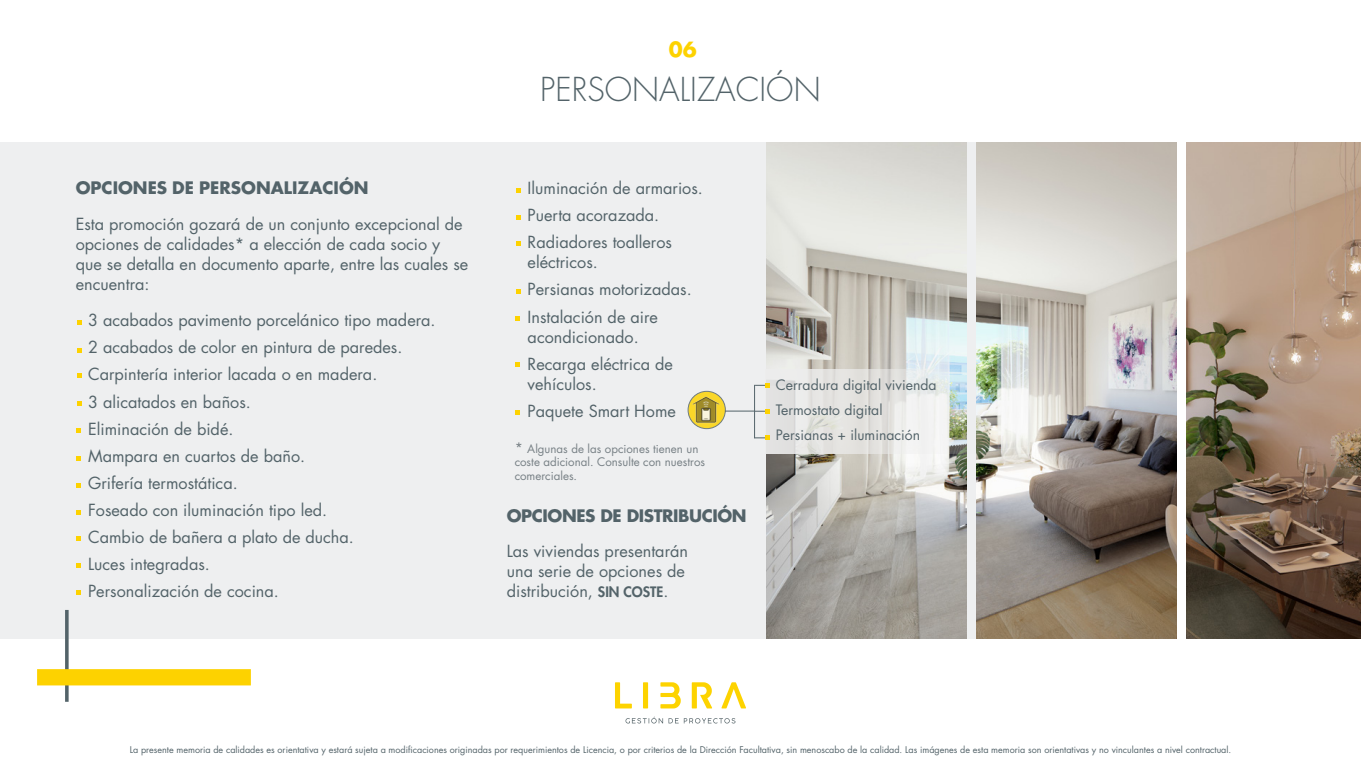
<style>
.page{position:relative;width:1361px;height:766px;background:#fff}
.page>*{position:absolute;margin:0;border:0;box-sizing:border-box;transform-origin:0 0}
.t1{font:300 32.1px "Futura Std";color:#536369}
.t2{font:700 20.4px "Futura Std";color:#fdd200}
.t3{font:700 16.8px "Futura Std";color:#536369}
.t4{font:700 16.8px "Futura Std";letter-spacing:-.025em;color:#536369}
.t5{font:16.2px/27.1px "Futura Std";color:#536369}
.t6{font:14px/25.1px "Futura Std";color:#536369}
.t7{font:11.5px/13.8px "Futura Std";color:#778085}
.t8{font:9px "Futura Std";color:#536369}
.s1{font-size:14px}
.s2{font-weight:800;font-size:14px}
</style>
<div class="page">
<svg style="left:643px;top:682px;width:5px;height:26px"></svg>
<svg style="left:721px;top:682px;width:25px;height:26px"></svg>
<svg style="left:692px;top:682px;width:20px;height:26px"></svg>
<svg style="left:660px;top:682px;width:21px;height:26px"></svg>
<svg style="left:615px;top:682px;width:17px;height:26px"></svg>
<svg style="left:625px;top:716px;width:110px;height:7px"></svg>
<div style="left:0;top:142px;width:1013px;height:496px;background:#eeeff0"></div>
<svg style="left:65px;top:610px;width:4px;height:91px"></svg>
<div style="left:37px;top:669px;width:214px;height:16px;background:#fdd200"></div>
<svg style="left:76px;top:536px;width:5px;height:4px"></svg>
<svg style="left:76px;top:510px;width:5px;height:4px"></svg>
<svg style="left:76px;top:563px;width:5px;height:4px"></svg>
<svg style="left:76px;top:590px;width:5px;height:4px"></svg>
<svg style="left:76px;top:483px;width:5px;height:4px"></svg>
<svg style="left:76px;top:456px;width:5px;height:4px"></svg>
<svg style="left:76px;top:428px;width:5px;height:5px"></svg>
<svg style="left:77px;top:401px;width:4px;height:4px"></svg>
<svg style="left:77px;top:373px;width:4px;height:5px"></svg>
<svg style="left:77px;top:348px;width:4px;height:4px"></svg>
<svg style="left:77px;top:320px;width:4px;height:5px"></svg>
<svg style="left:515px;top:410px;width:5px;height:4px"></svg>
<svg style="left:515px;top:362px;width:5px;height:5px"></svg>
<svg style="left:515px;top:316px;width:5px;height:4px"></svg>
<svg style="left:516px;top:289px;width:5px;height:4px"></svg>
<svg style="left:516px;top:241px;width:5px;height:5px"></svg>
<svg style="left:516px;top:215px;width:5px;height:5px"></svg>
<svg style="left:516px;top:188px;width:5px;height:5px"></svg>
<img style="left:766px;top:142px;width:200px;height:496px">
<img style="left:976px;top:142px;width:201px;height:496px">
<img style="left:1186px;top:142px;width:175px;height:496px">
<svg style="left:688px;top:391px;width:37px;height:37px"></svg>
<img style="left:692px;top:395px;width:28px;height:28px">
<div style="left:687px;top:391px;width:39px;height:38px;border:1px solid #536369;border-radius:50%"></div>
<svg style="left:765px;top:369px;width:215px;height:85px;fill:#e4e4e2"></svg>
<hr style="left:754px;top:385px;width:1px;height:53px;background:#536369">
<svg style="left:755px;top:383px;width:15px;height:4px"></svg>
<svg style="left:725px;top:409px;width:45px;height:5px"></svg>
<svg style="left:754px;top:435px;width:16px;height:5px"></svg>
<p class="t3" style="left:76px;top:177px;width:294px">OPCIONES DE PERSONALIZACIÓN</p>
<p class="t5" style="left:76px;top:214px;width:394px;line-height:20px">Esta promoción gozará de un conjunto excepcional de opciones de calidades* a elección de cada socio y que se detalla en documento aparte, entre las cuales se encuentra:</p>
<p class="t5" style="left:88px;top:307px;width:349px">3 acabados pavimento porcelánico tipo madera.<br>2 acabados de color en pintura de paredes.<br>Carpintería interior lacada o en madera.<br>3 alicatados en baños.<br>Eliminación de bidé.<br>Mampara en cuartos de baño.<br>Grifería termostática.<br>Foseado con iluminación tipo led.<br>Cambio de bañera a plato de ducha.<br>Luces integradas.<br>Personalización de cocina.</p>
<p class="t2" style="left:669px;top:36px;width:29px">06</p>
<h1 class="t1" style="left:540px;top:69px;width:282px">PERSONALIZACIÓN</h1>
<p class="t5" style="left:527px;top:175px;width:177px">Iluminación de armarios.<br>Puerta acorazada.<br>Radiadores toalleros</p>
<p class="t5" style="left:527px;top:249px;width:166px">eléctricos.<br>Persianas motorizadas.<br>Instalación de aire</p>
<p class="t5" style="left:527px;top:323px;width:147px">acondicionado.<br>Recarga eléctrica de</p>
<p class="t5" style="left:527px;top:370px;width:150px">vehículos.<br>Paquete Smart Home</p>
<p class="t7" style="left:515px;top:441px;width:192px"><span class="s1">*</span> Algunas de las opciones tienen un coste adicional. Consulte con nuestros comerciales.</p>
<p class="t4" style="left:507px;top:504px;width:241px">OPCIONES DE DISTRIBUCIÓN</p>
<p class="t5" style="left:507px;top:541px;width:183px;line-height:20px">Las viviendas presentarán una serie de opciones de distribución, <span class="s2">SIN COSTE</span>.</p>
<p class="t6" style="left:776px;top:372px;width:162px">Cerradura digital vivienda<br>Termostato digital<br>Persianas + iluminación</p>
<p class="t8" style="left:130px;top:743px;width:1103px">La presente memoria de calidades es orientativa y estará sujeta a modificaciones originadas por requerimientos de Licencia, o por criterios de la Dirección Facultativa, sin menoscabo de la calidad. Las imágenes de esta memoria son orientativas y no vinculantes a nivel contractual.</p>
</div>
